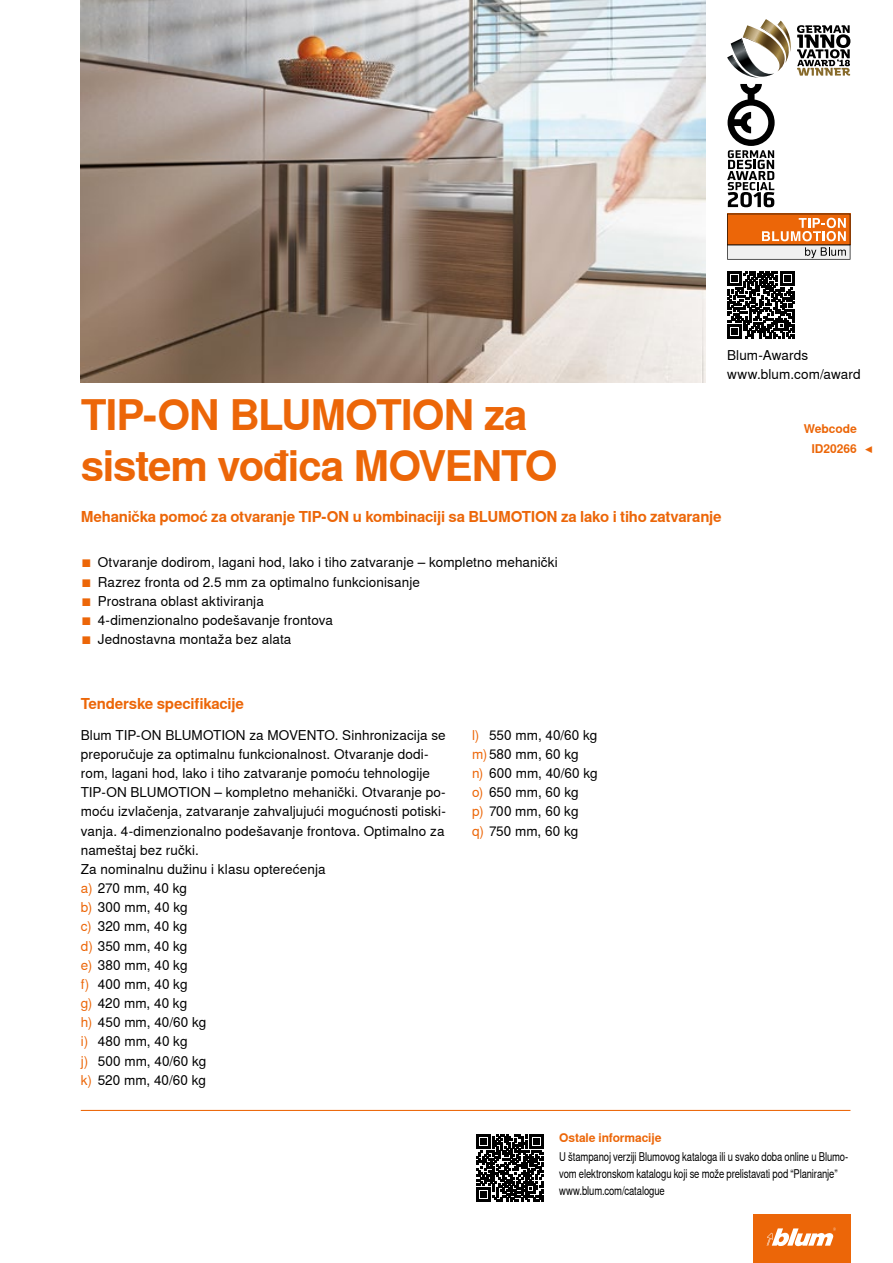
<style>
.page{position:relative;width:893px;height:1263px;background:#fff}
.page>*{position:absolute;margin:0;border:0;box-sizing:border-box;transform-origin:0 0}
.CB_AF_Ueber_Tit2{font:700 42px/50.4px "Nimbus Sans Global";letter-spacing:-.03em;color:#ec6608}
.CB_AF_Ueber_Ber1o_li{font:700 15px "Nimbus Sans Global";letter-spacing:-.015em;color:#ec6608}
.CB_AF_FliesIMG_li{font:13.5px/19.2px "Nimbus Sans Global";letter-spacing:.01em;color:#000}
.CB_AF_Bes_IMG9{font:13.5px "Nimbus Sans Global";letter-spacing:.01em;color:#000}
.CB_AF_Fliess_li{font:12px/17px "Nimbus Sans Global";letter-spacing:-.01em;color:#000;scale:.79 1}
.CB_AF_Ueber_Ber2o_li{font:700 12px "Nimbus Sans Global";letter-spacing:-.01em;color:#ec6608}
.CB_AF_Ueber_Ber2o_re{font:700 12px "Nimbus Sans Global";letter-spacing:-.005em;color:#ec6608}
.s1{color:#ec6608}
</style>
<div class="page">
<img style="left:81px;top:0;width:625px;height:383px">
<svg style="left:797px;top:25px;width:53px;height:51px"></svg>
<svg style="left:727px;top:19px;width:64px;height:59px"></svg>
<svg style="left:727px;top:84px;width:48px;height:123px"></svg>
<svg style="left:727px;top:214px;width:123px;height:46px"></svg>
<div style="left:753px;top:1214px;width:97px;height:49px;background:#ec6608"></div>
<svg style="left:767px;top:1227px;width:69px;height:19px"></svg>
<svg style="left:727px;top:271px;width:67px;height:67px"></svg>
<hr style="left:81px;top:1110px;width:769px;height:1px;background:#ec6608">
<svg style="left:476px;top:1134px;width:67px;height:67px"></svg>
<p class="CB_AF_FliesIMG_li" style="left:727px;top:345px;width:83px">Blum-Awards</p>
<p class="CB_AF_FliesIMG_li" style="left:727px;top:364px;width:135px">www.blum.com/award</p>
<p class="CB_AF_Ueber_Tit2" style="left:81px;top:390px;width:478px">TIP-ON BLUMOTION za sistem vođica MOVENTO</p>
<p class="CB_AF_Ueber_Ber1o_li" style="left:81px;top:508px;width:642px">Mehanička pomoć za otvaranje TIP-ON u kombinaciji sa BLUMOTION za lako i tiho zatvaranje</p>
<p class="CB_AF_Bes_IMG9" style="left:81px;top:555px;width:479px"><span class="s1">■</span> Otvaranje dodirom, lagani hod, lako i tiho zatvaranje – kompletno mehanički</p>
<p class="CB_AF_Bes_IMG9" style="left:81px;top:574px;width:341px"><span class="s1">■</span> Razrez fronta od 2.5 mm za optimalno funkcionisanje</p>
<p class="CB_AF_Bes_IMG9" style="left:81px;top:593px;width:185px"><span class="s1">■</span> Prostrana oblast aktiviranja</p>
<p class="CB_AF_Bes_IMG9" style="left:81px;top:612px;width:254px"><span class="s1">■</span> 4-dimenzionalno podešavanje frontova</p>
<p class="CB_AF_Bes_IMG9" style="left:81px;top:631px;width:212px"><span class="s1">■</span> Jednostavna montaža bez alata</p>
<p class="CB_AF_Ueber_Ber1o_li" style="left:81px;top:695px;width:165px">Tenderske specifikacije</p>
<p class="CB_AF_FliesIMG_li" style="left:81px;top:725px;width:367px">Blum TIP-ON BLUMOTION za MOVENTO. Sinhronizacija se preporučuje za optimalnu funkcionalnost. Otvaranje dodi&shy;rom, lagani hod, lako i tiho zatvaranje pomoću tehnologije TIP-ON BLUMOTION – kompletno mehanički. Otvaranje po&shy;moću izvlačenja, zatvaranje zahvaljujući mogućnosti potiski&shy;vanja. 4-dimenzionalno podešavanje frontova. Optimalno za nameštaj bez ručki.</p>
<p class="CB_AF_FliesIMG_li" style="left:81px;top:859px;width:246px">Za nominalnu dužinu i klasu opterećenja</p>
<p class="CB_AF_FliesIMG_li" style="left:81px;top:879px;width:108px"><span class="s1">a)</span> 270 mm, 40 kg</p>
<p class="CB_AF_FliesIMG_li" style="left:81px;top:898px;width:108px"><span class="s1">b)</span> 300 mm, 40 kg</p>
<p class="CB_AF_FliesIMG_li" style="left:81px;top:917px;width:108px"><span class="s1">c)</span> 320 mm, 40 kg</p>
<p class="CB_AF_FliesIMG_li" style="left:81px;top:936px;width:108px"><span class="s1">d)</span> 350 mm, 40 kg</p>
<p class="CB_AF_FliesIMG_li" style="left:81px;top:955px;width:108px"><span class="s1">e)</span> 380 mm, 40 kg</p>
<p class="CB_AF_FliesIMG_li" style="left:81px;top:975px;width:108px"><span class="s1">f)</span> 400 mm, 40 kg</p>
<p class="CB_AF_FliesIMG_li" style="left:81px;top:994px;width:108px"><span class="s1">g)</span> 420 mm, 40 kg</p>
<p class="CB_AF_FliesIMG_li" style="left:81px;top:1013px;width:127px"><span class="s1">h)</span> 450 mm, 40/60 kg</p>
<p class="CB_AF_FliesIMG_li" style="left:81px;top:1032px;width:108px"><span class="s1">i)</span> 480 mm, 40 kg</p>
<p class="CB_AF_FliesIMG_li" style="left:81px;top:1051px;width:127px"><span class="s1">j)</span> 500 mm, 40/60 kg</p>
<p class="CB_AF_FliesIMG_li" style="left:81px;top:1070px;width:127px"><span class="s1">k)</span> 520 mm, 40/60 kg</p>
<p class="CB_AF_FliesIMG_li" style="left:472px;top:725px;width:127px"><span class="s1">l)</span> 550 mm, 40/60 kg</p>
<p class="CB_AF_FliesIMG_li" style="left:472px;top:744px;width:108px"><span class="s1">m)</span>580 mm, 60 kg</p>
<p class="CB_AF_FliesIMG_li" style="left:472px;top:764px;width:127px"><span class="s1">n)</span> 600 mm, 40/60 kg</p>
<p class="CB_AF_FliesIMG_li" style="left:472px;top:783px;width:108px"><span class="s1">o)</span> 650 mm, 60 kg</p>
<p class="CB_AF_FliesIMG_li" style="left:472px;top:802px;width:108px"><span class="s1">p)</span> 700 mm, 60 kg</p>
<p class="CB_AF_FliesIMG_li" style="left:472px;top:821px;width:108px"><span class="s1">q)</span> 750 mm, 60 kg</p>
<p class="CB_AF_Ueber_Ber2o_re" style="left:804px;top:422px;width:55px">Webcode</p>
<p class="CB_AF_Ueber_Ber2o_re" style="left:811px;top:441px;width:47px">ID20266</p>
<p class="CB_AF_Ueber_Ber2o_re" style="left:865px;top:441px;width:11px">◀</p>
<p class="CB_AF_Ueber_Ber2o_li" style="left:559px;top:1130px;width:104px">Ostale informacije</p>
<p class="CB_AF_Fliess_li" style="left:559px;top:1148px;width:367px">U štampanoj verziji Blumovog kataloga ili u svako doba online u Blumo&shy;vom elektronskom katalogu koji se može prelistavati pod “Planiranje”</p>
<p class="CB_AF_Fliess_li" style="left:559px;top:1182px;width:135px">www.blum.com/catalogue</p>
</div>
